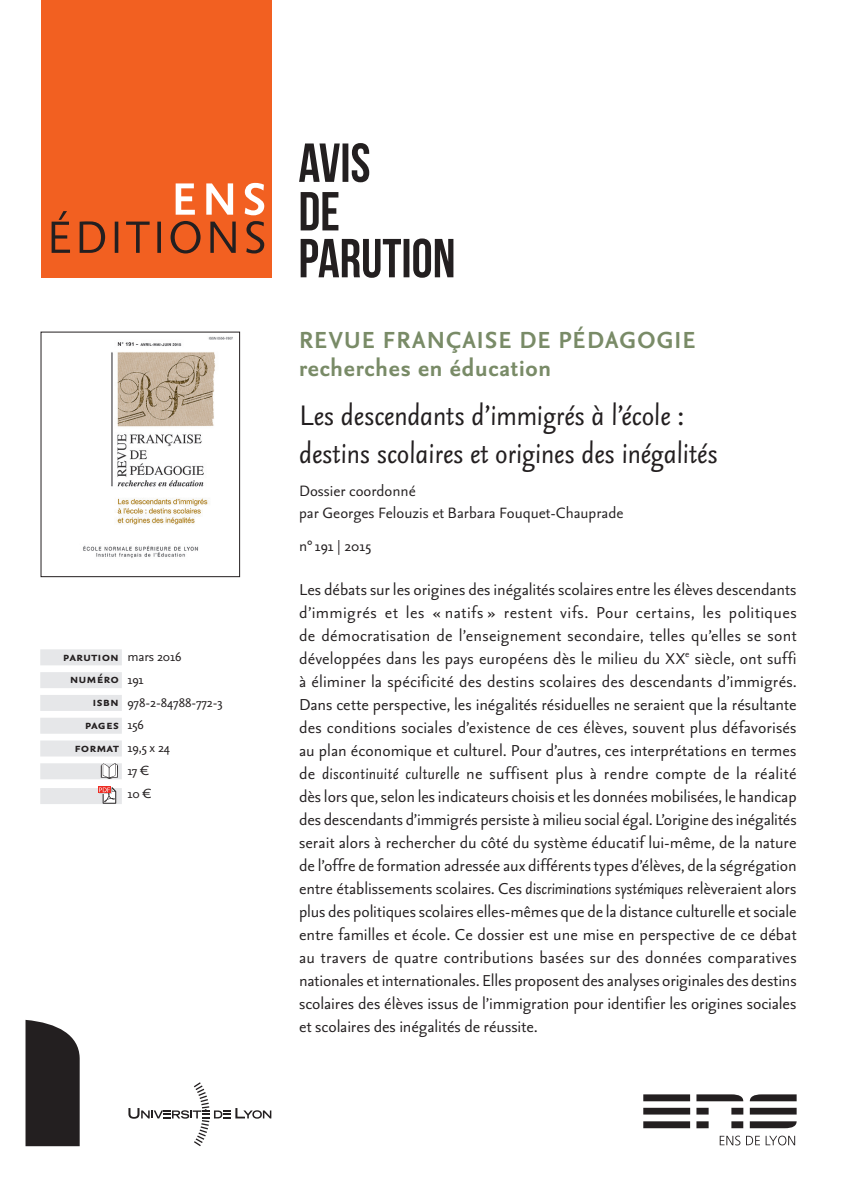
<style>
.page{position:relative;width:842px;height:1191px;background:#fff}
.page>*{position:absolute;margin:0;border:0;box-sizing:border-box;transform-origin:0 0}
.Titre_du_Numéro{font:italic 34px/38px "Seria Sans Pro";color:#231f20}
.Nom_Revue{font:700 28px/28px "Seria Sans Pro";letter-spacing:.04em;color:#798b67}
.Descriptif{font:19px/23px "Seria Sans Pro";letter-spacing:-.005em;color:#231f20;text-align:justify}
.Auteur{font:18px/21.6px "Seria Sans Pro";color:#231f20}
.Cellule_tableau{font:16px "Seria Sans Pro";letter-spacing:-.01em;color:#231f20}
.Titre_tableau{font:700 15.4px "Seria Sans Pro";color:#231f20}
.s1{font-style:italic}
</style>
<div class="page">
<svg style="left:643px;top:1094px;width:47px;height:34px"></svg>
<svg style="left:696px;top:1094px;width:47px;height:34px"></svg>
<svg style="left:750px;top:1094px;width:47px;height:34px"></svg>
<svg style="left:720px;top:1135px;width:20px;height:10px"></svg>
<svg style="left:746px;top:1135px;width:14px;height:10px"></svg>
<svg style="left:766px;top:1135px;width:29px;height:10px"></svg>
<svg style="left:128px;top:1082px;width:143px;height:64px"></svg>
<svg style="left:26px;top:1020px;width:54px;height:126px;background:#322f30"></svg>
<div style="left:41px;top:0;width:230px;height:278px;background:#f26021"></div>
<svg style="left:52px;top:183px;width:212px;height:70px"></svg>
<svg style="left:301px;top:238px;width:152px;height:40px"></svg>
<svg style="left:301px;top:192px;width:37px;height:38px"></svg>
<svg style="left:299px;top:143px;width:70px;height:39px"></svg>
<img style="left:83px;top:336px;width:150px;height:222px">
<div style="left:41px;top:332px;width:199px;height:245px;border:1px solid #231f20"></div>
<div style="left:40px;top:649px;width:82px;height:16px;background:#e6e7e9"></div>
<div style="left:40px;top:672px;width:82px;height:16px;background:#e6e7e9"></div>
<div style="left:40px;top:695px;width:82px;height:16px;background:#e6e7e9"></div>
<div style="left:40px;top:717px;width:82px;height:16px;background:#e6e7e9"></div>
<div style="left:40px;top:740px;width:82px;height:16px;background:#e6e7e9"></div>
<div style="left:40px;top:763px;width:82px;height:16px;background:#e6e7e9"></div>
<div style="left:40px;top:788px;width:82px;height:16px;background:#e6e7e9"></div>
<div style="left:98px;top:786px;width:13px;height:7px;background:#ee2c23"></div>
<svg style="left:99px;top:787px;width:18px;height:17px"></svg>
<svg style="left:101px;top:763px;width:17px;height:16px"></svg>
<p class="Titre_tableau" style="left:63px;top:646px;width:58px">parution</p>
<p class="Cellule_tableau" style="left:128px;top:646px;width:55px">mars 2016</p>
<p class="Titre_tableau" style="left:70px;top:669px;width:51px">numéro</p>
<p class="Cellule_tableau" style="left:128px;top:669px;width:18px">191</p>
<p class="Titre_tableau" style="left:93px;top:692px;width:28px">isbn</p>
<p class="Cellule_tableau" style="left:128px;top:691px;width:97px">978-2-84788-772-3</p>
<p class="Titre_tableau" style="left:85px;top:714px;width:36px">pages</p>
<p class="Cellule_tableau" style="left:128px;top:714px;width:18px">156</p>
<p class="Titre_tableau" style="left:75px;top:737px;width:46px">format</p>
<p class="Cellule_tableau" style="left:128px;top:737px;width:44px">19,5 x 24</p>
<p class="Cellule_tableau" style="left:128px;top:760px;width:23px">17 €</p>
<p class="Cellule_tableau" style="left:128px;top:783px;width:25px">10 €</p>
<p class="Nom_Revue" style="left:299px;top:324px;width:398px">REVUE FRANÇAISE DE PÉDAGOGIE recherches en éducation</p>
<p class="Titre_du_Numéro" style="left:299px;top:395px;width:420px">Les descendants d’immigrés à l’école : destins scolaires et origines des inégalités</p>
<p class="Auteur" style="left:299px;top:479px;width:326px">Dossier coordonné<br>par Georges Felouzis et Barbara Fouquet-Chauprade</p>
<p class="Auteur" style="left:299px;top:534px;width:73px">n°191 | 2015</p>
<p class="Descriptif" style="left:299px;top:577px;width:499px">Les débats sur les origines des inégalités scolaires entre les élèves descendants d’immigrés et les « natifs » restent vifs. Pour certains, les politiques de démocratisation de l’enseignement secondaire, telles qu’elles se sont développées dans les pays européens dès le milieu du XX<sup>e</sup> siècle, ont suffi à éliminer la spécificité des destins scolaires des descendants d’immigrés.<br>Dans cette perspective, les inégalités résiduelles ne seraient que la résultante des conditions sociales d’existence de ces élèves, souvent plus défavorisés au plan économique et culturel. Pour d’autres, ces interprétations en termes de <span class="s1">discontinuité culturelle</span> ne suffisent plus à rendre compte de la réalité dès lors que, selon les indicateurs choisis et les données mobilisées, le handicap des descendants d’immigrés persiste à milieu social égal. L’origine des inégalités serait alors à rechercher du côté du système éducatif lui-même, de la nature de l’offre de formation adressée aux différents types d’élèves, de la ségrégation entre établissements scolaires. Ces <span class="s1">discriminations systémiques</span> relèveraient alors plus des politiques scolaires elles-mêmes que de la distance culturelle et sociale entre familles et école. Ce dossier est une mise en perspective de ce débat au travers de quatre contributions basées sur des données comparatives nationales et internationales. Elles proposent des analyses originales des destins scolaires des élèves issus de l’immigration pour identifier les origines sociales et scolaires des inégalités de réussite.</p>
</div>
